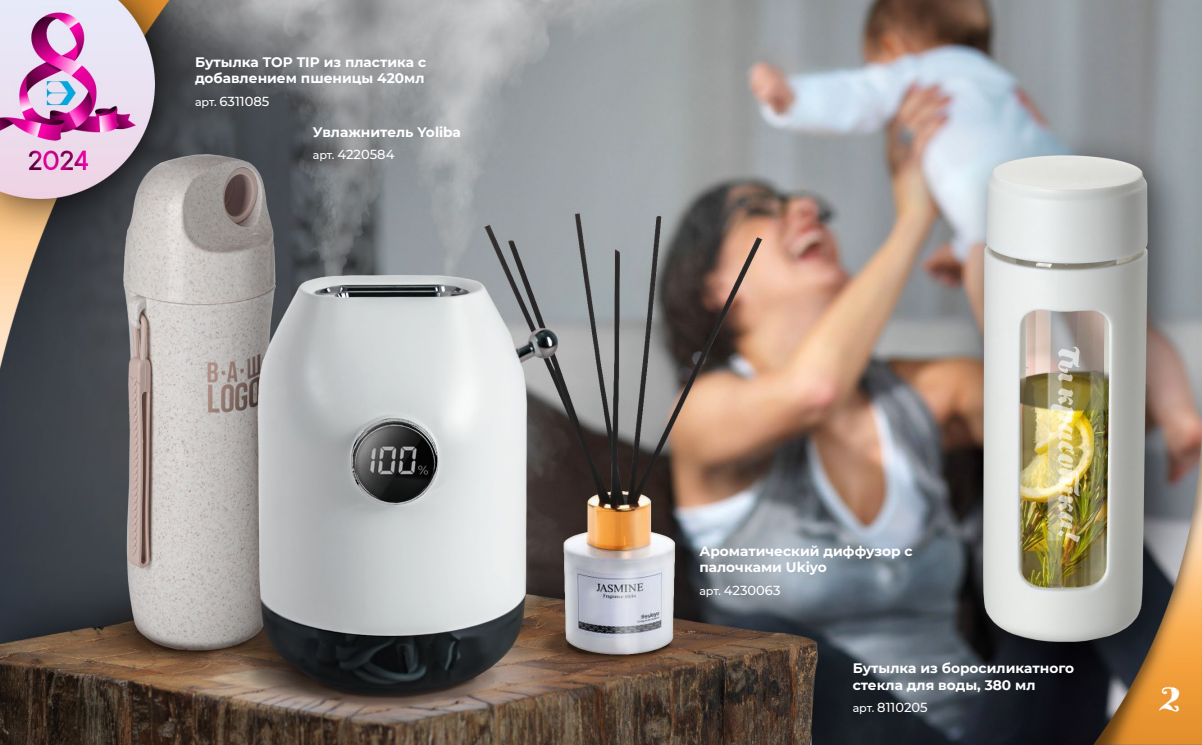
<style>
.page{position:relative;width:1202px;height:745px;background:#fff}
.page>*{position:absolute;margin:0;border:0;box-sizing:border-box;transform-origin:0 0}
.t1{font:37.5px "Vtks Velhos Tempos";color:#fff}
.t2{font:700 13.75px/16.5px "Montserrat";color:#fff}
.t3{font:500 13px "Montserrat";color:#fff}
.s1{font-size:11.12px}
</style>
<div class="page">
<img style="left:0;top:0;width:1201px;height:744px">
<p class="t2" style="left:195px;top:53px;width:233px">Бутылка TOP TIP из пластика с добавлением пшеницы 420мл</p>
<p class="t3" style="left:195px;top:92px;width:76px"><span class="s1">арт.</span> 6311085</p>
<p class="t2" style="left:313px;top:123px;width:150px">Увлажнитель Yoliba</p>
<p class="t3" style="left:313px;top:145px;width:83px"><span class="s1">арт.</span> 4220584</p>
<p class="t2" style="left:699px;top:541px;width:215px">Ароматический диффузор с палочками Ukiyo</p>
<p class="t3" style="left:699px;top:581px;width:83px"><span class="s1">арт.</span> 4230063</p>
<p class="t2" style="left:852px;top:659px;width:223px">Бутылка из боросиликатного стекла для воды, 380 мл</p>
<p class="t3" style="left:852px;top:698px;width:76px"><span class="s1">арт.</span> 8110205</p>
<h1 class="t1" style="left:1157px;top:673px;width:24px">2</h1>
</div>
